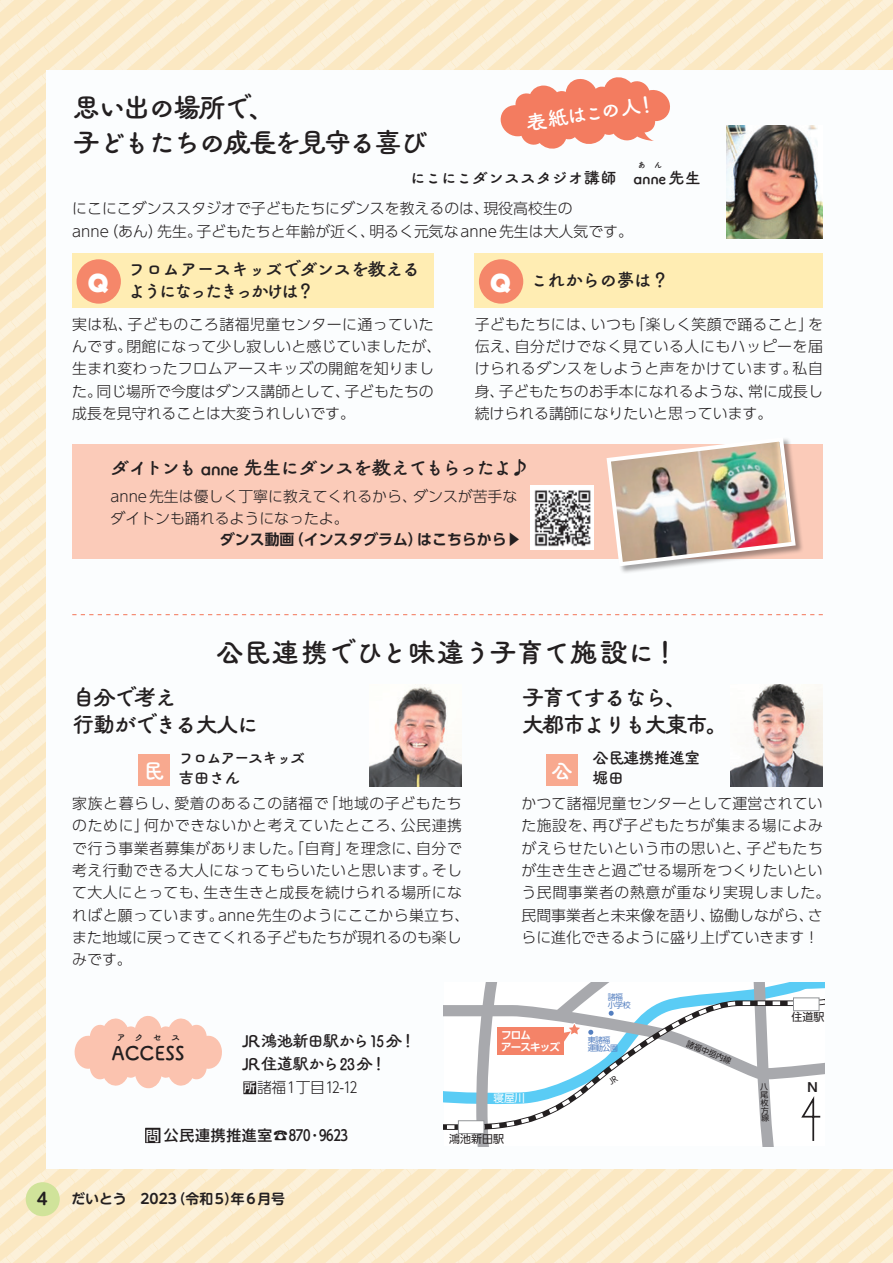
<style>
.page{position:relative;width:893px;height:1263px;background:#fff}
.page>*{position:absolute;margin:0;border:0;box-sizing:border-box;transform-origin:0 0}
.t1{font:30.9px "pandabakery";color:#fff}
.t2{font:28.65px/35.1px "Tsuku ANA Rd Go S Std B";letter-spacing:-.125em;color:#231f20}
.t3{font:28.65px "Tsuku ANA Rd Go S Std B";letter-spacing:-.06em;color:#231f20}
.t4{font:23.4px/26.5px "Tsuku ANA Rd Go S Std B";letter-spacing:-.125em;color:#231f20}
.t5{font:22.35px "Tsuku ANA Rd Go S Std B";color:#fff}
.t6{font:21.3px "Tsuku ANA Rd Go S Std B";color:#fff}
.t7{font:20.25px "Tsuku ANA Rd Go S Std B";letter-spacing:-.095em;color:#231f20}
.t8{font:19.2px/22.4px "Tsuku ANA Rd Go S Std B";letter-spacing:-.105em;color:#231f20}
.t9{font:19.2px "Tsuku ANA Rd Go S Std B";letter-spacing:-.2em;color:#231f20}
.t10{font:16.95px/20.2px "Tsuku ANA Rd Go S Std B";letter-spacing:-.09em;color:#231f20}
.t11{font:16.95px "Tsuku ANA Rd Go S Std B";letter-spacing:-.055em;color:#231f20}
.t12{font:16.95px/20.2px "Tsuku ANA Rd Go S Std B";letter-spacing:-.18em;color:#231f20}
.t13{font:700 16.5px "UD Shin M Go Pr 6 De";color:#231f20}
.t14{font:300 14.85px/22.4px "UD Shin Go Pr 6";letter-spacing:.015em;color:#231f20}
.t15{font:300 14.85px/22.4px "UD Shin Go Pr 6";letter-spacing:.035em;color:#231f20}
.t16{font:300 14.85px "UD Shin Go Pr 6";letter-spacing:.04em;color:#231f20}
.t17{font:300 14.85px/21.3px "UD Shin Go Pro";color:#231f20}
.t18{font:700 14.85px "UD Shin Go Pr 6 De";color:#231f20}
.t19{font:500 14.85px "UD Shin Go Pr 6";letter-spacing:.05em;color:#231f20}
.t20{font:300 14.85px "UD Shin Go Pr 6";letter-spacing:-.02em;color:#231f20}
.t21{font:700 13.8px "UD Shin M Go Pr 6 De";color:#231f20}
.t22{font:700 12.3px "UD Shin Go Pro De";color:#231f20}
.t23{font:10.95px "UD Shin Go Pro";color:#231f20}
.t24{font:700 10.5px/11.9px "UD Shin Go Pro De";letter-spacing:-.08em;color:#fff}
.t25{font:10.5px "UD Shin Go Pro";color:#fff}
.t26{font:10.05px "Tsuku ANA Rd Go S Std B";color:#231f20}
.t27{font:8.55px "Tsuku ANA Rd Go S Std B";color:#231f20}
.t28{font:7.95px/7.9px "UD Shin Go Pro";letter-spacing:-.06em;color:#547fc0}
.t29{font:7.95px/7.9px "UD Shin Go Pro";color:#231f20;text-align:justify}
.s1{font-weight:500;font-size:12px;color:#fff}
.s2{font-size:13.8px;color:#fff}
</style>
<div class="page">
<div style="left:0;top:0;width:893px;height:1263px;background:linear-gradient(to right,#fbeccc,#fbeccc)"></div>
<div style="left:46px;top:70px;width:847px;height:1098px;background:#fbfdfe"></div>
<div style="left:72px;top:253px;width:362px;height:54px;background:#ffedb3"></div>
<img style="left:726px;top:125px;width:97px;height:113px">
<img style="left:731px;top:685px;width:92px;height:101px">
<img style="left:370px;top:686px;width:92px;height:100px">
<div style="left:475px;top:253px;width:348px;height:54px;background:#ffedb3"></div>
<div style="left:72px;top:445px;width:751px;height:114px;background:#fbcbb9"></div>
<div style="left:145px;top:1128px;width:15px;height:15px;background:#231f20"></div>
<div style="left:479px;top:259px;width:44px;height:45px;background:#f5876a;border-radius:50%"></div>
<div style="left:77px;top:259px;width:44px;height:45px;background:#f5876a;border-radius:50%"></div>
<svg style="left:72px;top:614px;width:751px;height:1px"></svg>
<img style="left:530px;top:485px;width:64px;height:64px">
<div style="left:606px;top:437px;width:198px;height:137px;background:#231f20;opacity:.4"></div>
<img style="left:604px;top:437px;width:194px;height:131px">
<svg style="left:74px;top:1016px;width:148px;height:73px"></svg>
<div style="left:243px;top:1081px;width:13px;height:13px;background:#231f20"></div>
<div style="left:138px;top:754px;width:32px;height:32px;background:#f8a98f"></div>
<div style="left:546px;top:754px;width:32px;height:32px;background:#f8a98f"></div>
<div style="left:26px;top:1182px;width:34px;height:34px;background:#d0e39a;border-radius:50%"></div>
<svg style="left:444px;top:982px;width:381px;height:164px"></svg>
<svg style="left:500px;top:77px;width:170px;height:72px"></svg>
<h2 class="t2" style="left:72px;top:88px;width:357px">思い出の場所で、<br>子どもたちの成長を見守る喜び</h2>
<h3 class="t6" style="left:523px;top:106px;width:118px;rotate:-8deg">表紙はこの人</h3>
<p class="t27" style="left:638px;top:158px;width:26px">あ ん</p>
<p class="t11" style="left:409px;top:165px;width:293px">にこにこダンススタジオ講師　anne先生</p>
<p class="t14" style="left:369px;top:197px;width:265px;text-indent:-297px">にこにこダンススタジオで子どもたちにダンスを教えるのは、<br>明るく元気なanne先生は大人気です。</p>
<p class="t14" style="left:483px;top:197px;width:91px">現役高校生の</p>
<p class="t14" style="left:196px;top:219px;width:180px">子どもたちと年齢が近く、</p>
<p class="t14" style="left:103px;top:219px;width:61px">（あん）</p>
<p class="t14" style="left:157px;top:219px;width:46px">先生。</p>
<p class="t14" style="left:72px;top:219px;width:38px">anne</p>
<p class="t8" style="left:296px;top:257px;width:127px;text-indent:-168px">フロムアースキッズでダンスを教える?</p>
<p class="t8" style="left:530px;top:268px;width:141px">これからの夢は?</p>
<h1 class="t1" style="left:85px;top:266px;width:27px">Q</h1>
<h1 class="t1" style="left:488px;top:266px;width:27px">Q</h1>
<p class="t9" style="left:128px;top:276px;width:174px">ようになったきっかけは</p>
<p class="t14" style="left:128px;top:312px;width:308px">子どものころ諸福児童センターに通っていた</p>
<p class="t15" style="left:515px;top:312px;width:310px;text-indent:-40px">子どもたちには、<br>自分だけでなく見ている人にもハッピーを届</p>
<p class="t14" style="left:631px;top:312px;width:184px">「楽しく笑顔で踊ること」</p>
<p class="t14" style="left:127px;top:312px;width:316px;text-indent:-54px">実は私、<br>閉館になって少し寂しいと感じていましたが、</p>
<p class="t14" style="left:808px;top:312px;width:16px">を</p>
<p class="t14" style="left:591px;top:312px;width:47px">いつも</p>
<p class="t14" style="left:475px;top:335px;width:47px">伝え、</p>
<p class="t14" style="left:72px;top:335px;width:61px">んです。</p>
<p class="t14" style="left:72px;top:357px;width:363px">生まれ変わったフロムアースキッズの開館を知りまし</p>
<p class="t14" style="left:344px;top:379px;width:91px">子どもたちの</p>
<p class="t15" style="left:748px;top:357px;width:76px;text-indent:-273px">けられるダンスをしようと声をかけています。<br>常に成長し</p>
<p class="t14" style="left:793px;top:357px;width:32px">私自</p>
<p class="t14" style="left:96px;top:379px;width:255px">同じ場所で今度はダンス講師として、</p>
<p class="t14" style="left:499px;top:379px;width:256px">子どもたちのお手本になれるような、</p>
<p class="t14" style="left:475px;top:379px;width:299px">身、<br>続けられる講師になりたいと思っています。</p>
<h3 class="t7" style="left:510px;top:452px;width:22px">♪</h3>
<p class="t14" style="left:72px;top:379px;width:284px">た。<br>成長を見守れることは大変うれしいです。</p>
<h3 class="t7" style="left:110px;top:452px;width:405px">ダイトンも anne 先生にダンスを教えてもらったよ</h3>
<p class="t17" style="left:413px;top:486px;width:106px">ダンスが苦手な</p>
<p class="t17" style="left:111px;top:486px;width:308px">anne先生は優しく丁寧に教えてくれるから、ダイトンも踊れるようになったよ。</p>
<p class="t18" style="left:220px;top:528px;width:76px">ダンス動画</p>
<p class="t18" style="left:289px;top:528px;width:135px">（インスタグラム）</p>
<p class="t18" style="left:417px;top:528px;width:106px">はこちらから▶</p>
<p class="t13" style="left:37px;top:1185px;width:12px">4</p>
<h2 class="t3" style="left:216px;top:630px;width:441px">公民連携でひと味違う子育て施設に</h2>
<h3 class="t4" style="left:72px;top:683px;width:189px">自分で考え<br>行動ができる大人に</h3>
<h3 class="t4" style="left:521px;top:683px;width:209px">子育てするなら、<br>大都市よりも大東市。</h3>
<h2 class="t2" style="left:651px;top:634px;width:30px">!</h2>
<h3 class="t5" style="left:142px;top:753px;width:24px">民</h3>
<p class="t12" style="left:178px;top:747px;width:130px">フロムアースキッズ吉田さん</p>
<p class="t10" style="left:592px;top:747px;width:110px">公民連携推進室堀田</p>
<h3 class="t5" style="left:551px;top:753px;width:24px">公</h3>
<p class="t16" style="left:323px;top:791px;width:140px">「地域の子どもたち</p>
<p class="t16" style="left:174px;top:791px;width:156px">愛着のあるこの諸福で</p>
<p class="t14" style="left:72px;top:792px;width:109px">家族と暮らし、</p>
<p class="t14" style="left:401px;top:814px;width:63px">公民連携</p>
<p class="t16" style="left:144px;top:814px;width:263px">何かできないかと考えていたところ、</p>
<p class="t14" style="left:72px;top:814px;width:78px">のために」</p>
<p class="t14" style="left:521px;top:792px;width:303px;text-align:right">かつて諸福児童センターとして運営されてい再び子どもたちが集まる場によみ</p>
<p class="t14" style="left:521px;top:814px;width:77px">た施設を、</p>
<p class="t15" style="left:72px;top:836px;width:280px">で行う事業者募集がありました。「自育」</p>
<p class="t14" style="left:416px;top:836px;width:47px">自分で</p>
<p class="t14" style="left:345px;top:836px;width:77px">を理念に、</p>
<p class="t14" style="left:203px;top:859px;width:260px;text-indent:-131px">考え行動できる大人になってもらいたいと思います。<br>生き生きと成長を続けられる場所にな</p>
<p class="t14" style="left:432px;top:859px;width:32px">そし</p>
<p class="t14" style="left:72px;top:881px;width:138px">て大人にとっても、</p>
<p class="t14" style="left:72px;top:903px;width:391px">ればと願っています。<br>また地域に戻ってきてくれる子どもたちが現れるのも楽しみです。</p>
<p class="t14" style="left:218px;top:903px;width:252px">anne先生のようにここから巣立ち、</p>
<p class="t15" style="left:521px;top:836px;width:231px">がえらせたいという市の思いと、</p>
<p class="t14" style="left:521px;top:859px;width:303px">が生き生きと過ごせる場所をつくりたいとい</p>
<p class="t16" style="left:521px;top:881px;width:310px">う民間事業者の熱意が重なり実現しました。</p>
<p class="t14" style="left:808px;top:903px;width:16px">さ</p>
<p class="t14" style="left:746px;top:836px;width:78px">子どもたち</p>
<p class="t14" style="left:709px;top:903px;width:106px">協働しながら、</p>
<p class="t14" style="left:521px;top:903px;width:299px">民間事業者と未来像を語り、<br>らに進化できるように盛り上げていきます!</p>
<p class="t10" style="left:370px;top:1029px;width:34px;line-height:22.4px;text-indent:-128px">JR 鴻池新田駅から15分!</p>
<p class="t26" style="left:116px;top:1029px;width:66px">アクセス</p>
<p class="t10" style="left:399px;top:1030px;width:19px">!</p>
<h3 class="t7" style="left:112px;top:1036px;width:74px">ACCESS</h3>
<p class="t10" style="left:242px;top:1052px;width:132px">JR 住道駅から23分</p>
<p class="t24" style="left:501px;top:1028px;width:61px">フロム<br>アースキッズ</p>
<p class="t28" style="left:608px;top:993px;width:24px">諸福小学校</p>
<p class="t28" style="left:588px;top:1035px;width:32px">東諸福運動公園</p>
<p class="t29" style="left:688px;top:1039px;width:49px;rotate:22deg">諸福中垣内線</p>
<p class="t23" style="left:791px;top:1008px;width:34px">住道駅</p>
<p class="t20" style="left:244px;top:1076px;width:115px"><span class="s1">所</span>諸福1丁目12-12</p>
<p class="t25" style="left:493px;top:1090px;width:33px">寝屋川</p>
<p class="t29" style="left:760px;top:1082px;width:6px;rotate:-3deg">八尾枚方線</p>
<p class="t22" style="left:807px;top:1077px;width:12px">N</p>
<p class="t19" style="left:146px;top:1123px;width:204px"><span class="s2">問</span>公民連携推進室☎870・9623</p>
<p class="t21" style="left:71px;top:1187px;width:107px">だいとう　2023</p>
<p class="t21" style="left:172px;top:1187px;width:115px">（令和5 年） 6月号</p>
<p class="t23" style="left:449px;top:1130px;width:56px">鴻池新田駅</p>
</div>
